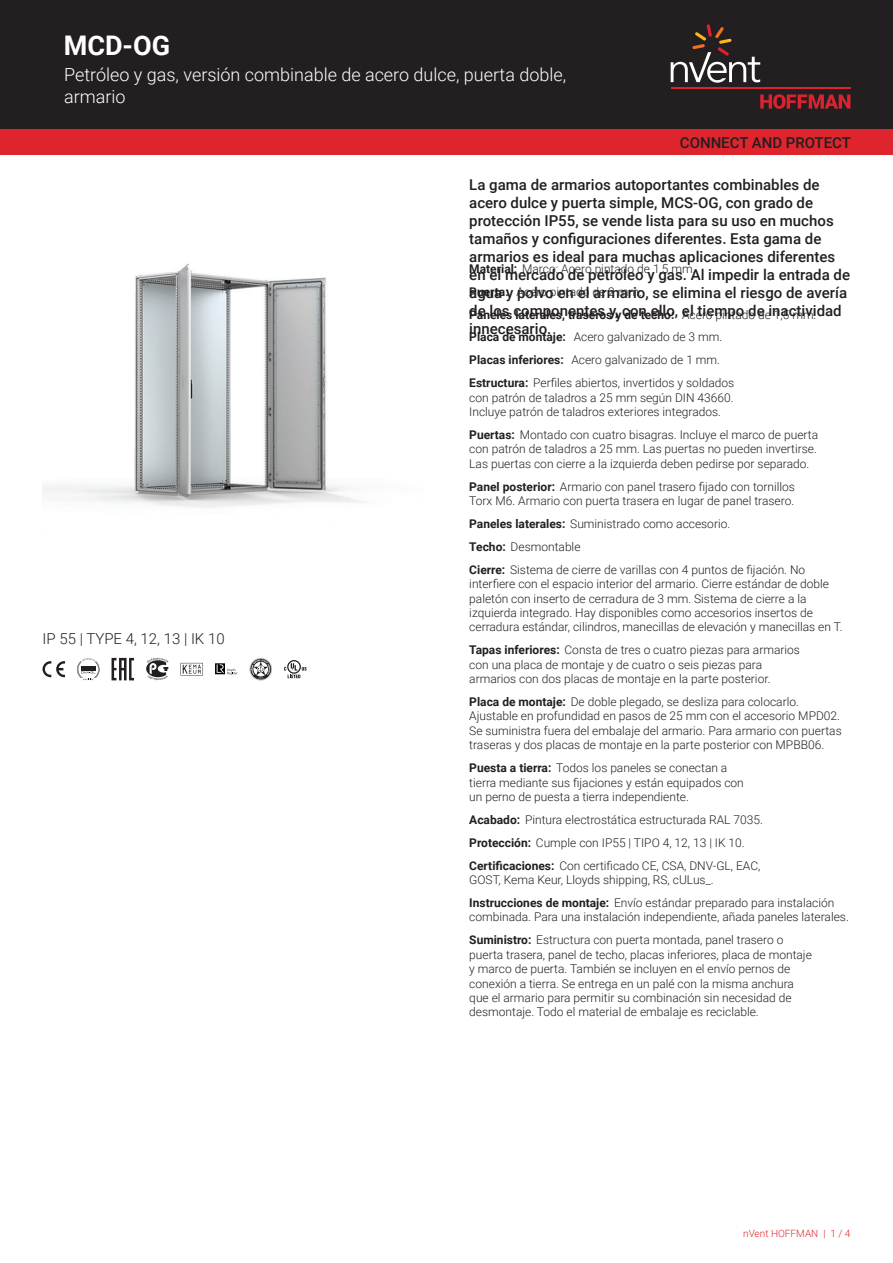
<style>
.page{position:relative;width:893px;height:1263px;background:#fff}
.page>*{position:absolute;margin:0;border:0;box-sizing:border-box;transform-origin:0 0}
.t1{font:700 27px "Roboto";color:#fff}
.t2{font:300 18px/21.6px "Roboto";color:#fff}
.t3{font:500 15px/18px "Roboto";color:#231f20}
.t4{font:300 15px "Roboto";color:#231f20}
.t5{font:300 12px/14.4px "Roboto";color:#231f20}
.t6{font:300 10.05px "Roboto";color:#de252e}
.s1{font-weight:700}
</style>
<div class="page">
<div style="left:0;top:0;width:893px;height:129px;background:#231f20"></div>
<svg style="left:760px;top:94px;width:90px;height:15px"></svg>
<hr style="left:671px;top:88px;width:179px;height:1px;background:#db2230">
<svg style="left:671px;top:24px;width:89px;height:59px"></svg>
<div style="left:0;top:129px;width:893px;height:26px;background:#de252e"></div>
<img style="left:43px;top:263px;width:321px;height:245px">
<svg style="left:43px;top:661px;width:22px;height:16px"></svg>
<svg style="left:77px;top:658px;width:23px;height:22px"></svg>
<svg style="left:112px;top:658px;width:22px;height:22px"></svg>
<svg style="left:146px;top:658px;width:22px;height:22px"></svg>
<svg style="left:181px;top:663px;width:22px;height:12px"></svg>
<svg style="left:215px;top:663px;width:23px;height:12px"></svg>
<svg style="left:250px;top:658px;width:22px;height:22px"></svg>
<svg style="left:284px;top:660px;width:23px;height:18px"></svg>
<h1 class="t1" style="left:64px;top:27px;width:108px">MCD-OG</h1>
<h2 class="t2" style="left:64px;top:63px;width:504px">Petróleo y gas, versión combinable de acero dulce, puerta doble, armario</h2>
<p class="t3" style="left:680px;top:133px;width:173px">CONNECT AND PROTECT</p>
<p class="t4" style="left:43px;top:628px;width:184px">IP 55 | TYPE 4, 12, 13 | IK 10</p>
<p class="t3" style="left:469px;top:175px;width:382px">La gama de armarios autoportantes combinables de acero dulce y puerta simple, MCS-OG, con grado de protección IP55, se vende lista para su uso en muchos tamaños y configuraciones diferentes. Esta gama de armarios es ideal para muchas aplicaciones diferentes en el mercado de petróleo y gas. Al impedir la entrada de agua y polvo en el armario, se elimina el riesgo de avería de los componentes y, con ello, el tiempo de inactividad innecesario.</p>
<p class="t5" style="left:469px;top:257px;width:349px;line-height:23px"><span class="s1">Material:</span> Marco: Acero pintado de 1,5 mm.<br><span class="s1">Puerta:</span> Acero pintado de 2 mm.<br><span class="s1">Paneles laterales, traseros y de techo:</span> Acero pintado de 1,5 mm.<br><span class="s1">Placa de montaje:</span> Acero galvanizado de 3 mm.<br><span class="s1">Placas inferiores:</span> Acero galvanizado de 1 mm.<br><span class="s1">Estructura:</span> Perfiles abiertos, invertidos y soldados</p>
<p class="t5" style="left:469px;top:390px;width:266px">con patrón de taladros a 25 mm según DIN 43660.<br>Incluye patrón de taladros exteriores integrados.</p>
<p class="t5" style="left:469px;top:427px;width:350px;text-align:justify"><span class="s1">Puertas:</span> Montado con cuatro bisagras. Incluye el marco de puerta con patrón de taladros a 25 mm. Las puertas no pueden invertirse.<br>Las puertas con cierre a la izquierda deben pedirse por separado.</p>
<p class="t5" style="left:469px;top:479px;width:327px"><span class="s1">Panel posterior:</span> Armario con panel trasero fijado con tornillos<br>Torx M6. Armario con puerta trasera en lugar de panel trasero.</p>
<p class="t5" style="left:469px;top:512px;width:337px;line-height:23px"><span class="s1">Paneles laterales:</span> Suministrado como accesorio.<br><span class="s1">Techo:</span> Desmontable<br><span class="s1">Cierre:</span> Sistema de cierre de varillas con 4 puntos de fijación. No</p>
<p class="t5" style="left:469px;top:576px;width:375px">interfiere con el espacio interior del armario. Cierre estándar de doble paletón con inserto de cerradura de 3 mm. Sistema de cierre a la izquierda integrado. Hay disponibles como accesorios insertos de cerradura estándar, cilindros, manecillas de elevación y manecillas en T.</p>
<p class="t5" style="left:469px;top:642px;width:332px"><span class="s1">Tapas inferiores:</span> Consta de tres o cuatro piezas para armarios con una placa de montaje y de cuatro o seis piezas para armarios con dos placas de montaje en la parte posterior.</p>
<p class="t5" style="left:469px;top:694px;width:374px"><span class="s1">Placa de montaje:</span> De doble plegado, se desliza para colocarlo.<br>Ajustable en profundidad en pasos de 25 mm con el accesorio MPD02.<br>Se suministra fuera del embalaje del armario. Para armario con puertas traseras y dos placas de montaje en la parte posterior con MPBB06.</p>
<p class="t5" style="left:469px;top:760px;width:276px"><span class="s1">Puesta a tierra:</span> Todos los paneles se conectan a tierra mediante sus fijaciones y están equipados con un perno de puesta a tierra independiente.</p>
<p class="t5" style="left:469px;top:808px;width:295px;line-height:23px"><span class="s1">Acabado:</span> Pintura electrostática estructurada RAL 7035.<br><span class="s1">Protección:</span> Cumple con IP55 | TIPO 4, 12, 13 | IK 10.<br><span class="s1">Certificaciones:</span> Con certificado CE, CSA, DNV-GL, EAC,</p>
<p class="t5" style="left:469px;top:868px;width:367px;line-height:23px">GOST, Kema Keur, Lloyds shipping, RS, cULus_.<br><span class="s1">Instrucciones de montaje:</span> Envío estándar preparado para instalación</p>
<p class="t5" style="left:469px;top:905px;width:381px;line-height:23px">combinada. Para una instalación independiente, añada paneles laterales.<br><span class="s1">Suministro:</span> Estructura con puerta montada, panel trasero o</p>
<p class="t5" style="left:469px;top:947px;width:344px">puerta trasera, panel de techo, placas inferiores, placa de montaje y marco de puerta. También se incluyen en el envío pernos de conexión a tierra. Se entrega en un palé con la misma anchura que el armario para permitir su combinación sin necesidad de desmontaje. Todo el material de embalaje es reciclable.</p>
<p class="t6" style="left:743px;top:1226px;width:109px">nVent HOFFMAN | 1 / 4</p>
</div>
